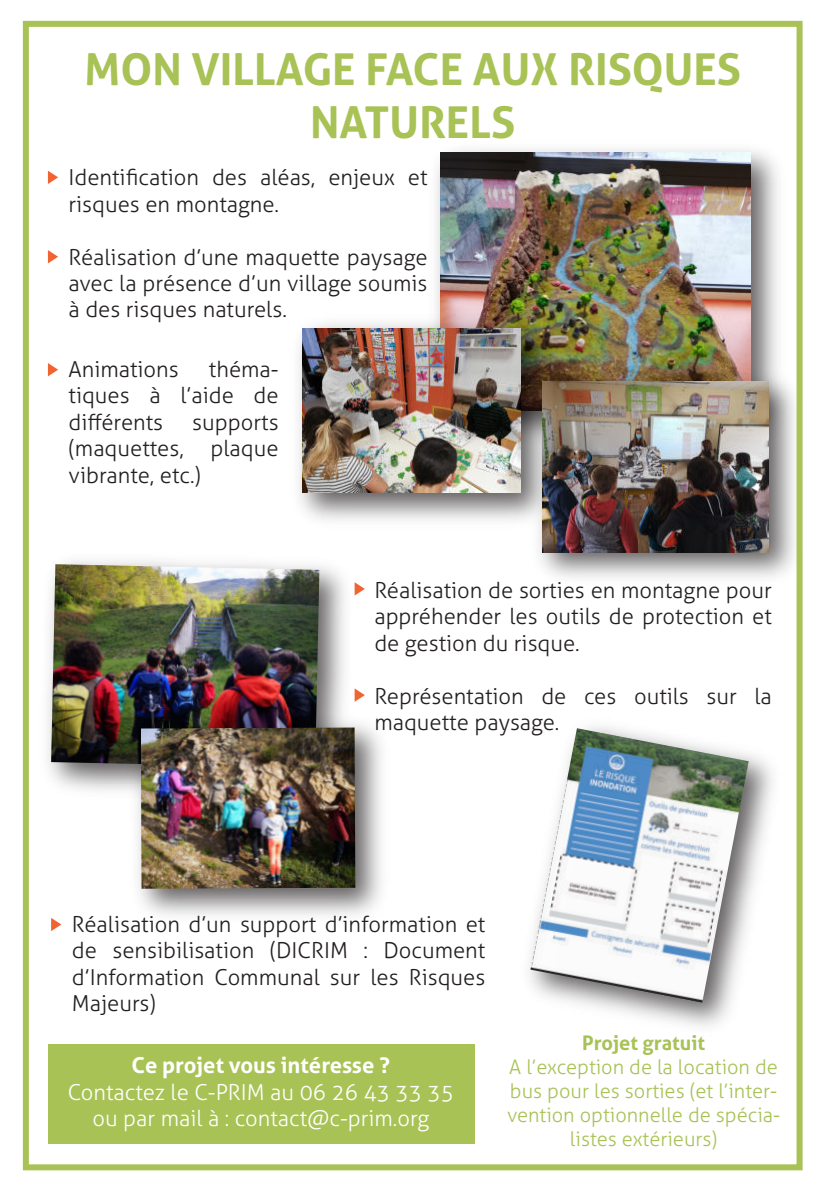
<style>
.page{position:relative;width:823px;height:1191px;background:#fff}
.page>*{position:absolute;margin:0;border:0;box-sizing:border-box;transform-origin:0 0}
.t1{font:700 44px/52.8px "Aller";color:#a8c256;text-align:center}
.t2{font:300 22px/26.4px "Aller";color:#231f20;text-align:justify}
.t3{font:300 22px/26.4px "Aller";color:#fff;text-align:center}
.t4{font:700 22px "Aller";color:#fff}
.t5{font:300 20px/24px "Aller";color:#a8c256;text-align:center}
.t6{font:700 20px "Aller";color:#a8c256}
</style>
<div class="page">
<img style="left:51px;top:564px;width:268px;height:203px">
<img style="left:436px;top:149px;width:342px;height:213px">
<img style="left:440px;top:153px;width:309px;height:209px">
<img style="left:299px;top:309px;width:262px;height:212px">
<img style="left:302px;top:328px;width:218px;height:164px">
<img style="left:523px;top:362px;width:280px;height:231px">
<img style="left:542px;top:381px;width:226px;height:171px">
<img style="left:529px;top:726px;width:244px;height:301px">
<img style="left:530px;top:728px;width:218px;height:274px">
<img style="left:121px;top:707px;width:261px;height:209px">
<img style="left:141px;top:727px;width:214px;height:161px">
<svg style="left:48px;top:171px;width:10px;height:13px"></svg>
<svg style="left:48px;top:250px;width:10px;height:13px"></svg>
<svg style="left:48px;top:363px;width:10px;height:13px"></svg>
<svg style="left:354px;top:582px;width:10px;height:13px"></svg>
<svg style="left:51px;top:918px;width:10px;height:13px"></svg>
<svg style="left:354px;top:688px;width:10px;height:14px"></svg>
<div style="left:48px;top:1044px;width:426px;height:99px;background:#a8c256"></div>
<div style="left:23px;top:21px;width:779px;height:1149px;border:6px solid #a8c256"></div>
<h1 class="t1" style="left:84px;top:47px;width:657px">MON VILLAGE FACE AUX RISQUES<br>NATURELS</h1>
<p class="t2" style="left:68px;top:164px;width:360px">Identification des aléas, enjeux et risques en montagne.</p>
<p class="t2" style="left:68px;top:244px;width:360px">Réalisation d’une maquette paysage avec la présence d’un village soumis à des risques naturels.</p>
<p class="t2" style="left:68px;top:356px;width:211px;text-indent:140px">théma&shy;tiques à l’aide de différents</p>
<p class="t2" style="left:68px;top:356px;width:112px">Animations</p>
<p class="t2" style="left:68px;top:409px;width:211px;text-indent:124px">supports (maquettes, plaque vibrante, etc.)</p>
<p class="t2" style="left:374px;top:577px;width:399px">Réalisation de sorties en montagne pour appréhender les outils de protection et de gestion du risque.</p>
<p class="t2" style="left:374px;top:682px;width:399px">Représentation de ces outils sur la maquette paysage.</p>
<p class="t2" style="left:72px;top:911px;width:414px">Réalisation d’un support d’information et de sensibilisation (DICRIM : Document d’Information Communal sur les Risques Majeurs)</p>
<p class="t4" style="left:131px;top:1057px;width:260px">Ce projet vous intéresse ?</p>
<p class="t3" style="left:68px;top:1078px;width:387px">Contactez le C-PRIM au 06 26 43 33 35 ou par mail à : contact@c-prim.org</p>
<p class="t6" style="left:581px;top:1035px;width:124px">Projet gratuit</p>
<p class="t5" style="left:506px;top:1054px;width:274px">A l’exception de la location de bus pour les sorties (et l’inter&shy;vention optionnelle de spécia&shy;listes extérieurs)</p>
</div>
